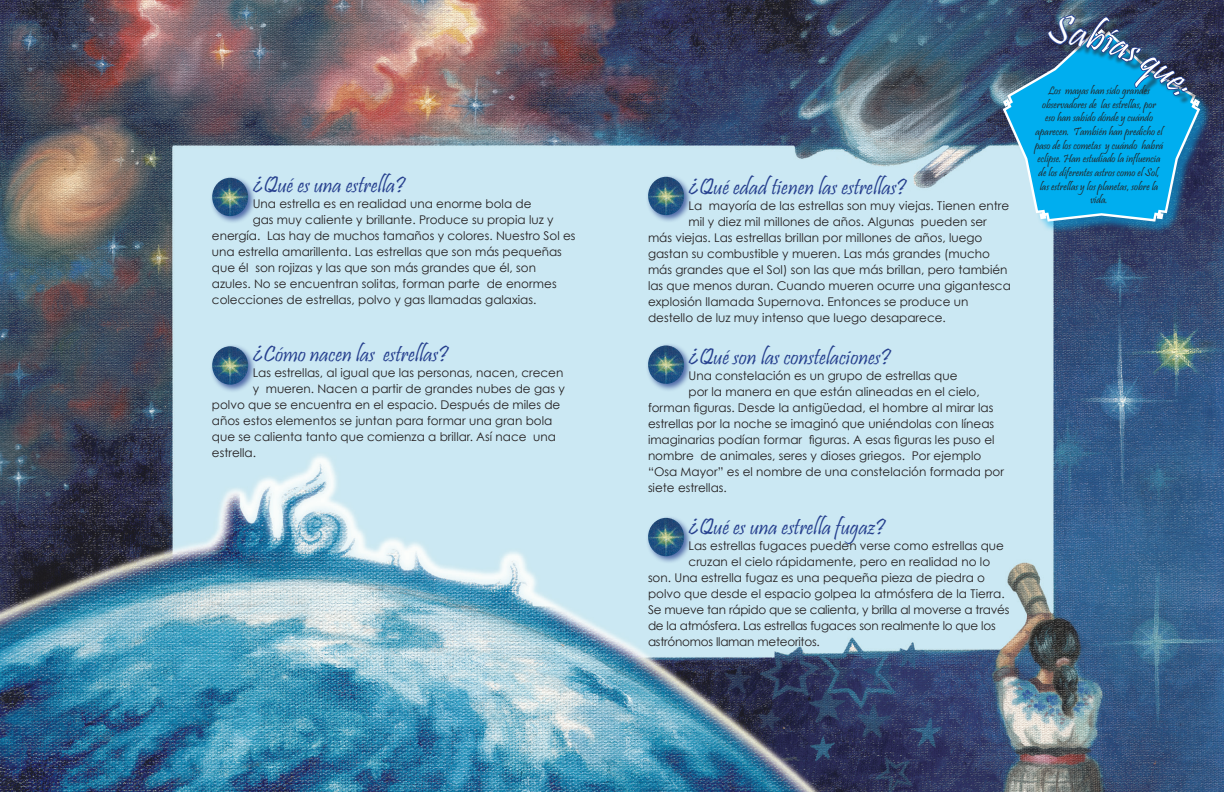
<style>
.page{position:relative;width:1224px;height:792px;background:#fff}
.page>*{position:absolute;margin:0;border:0;box-sizing:border-box;transform-origin:0 0}
.t1{font:23px "Pristina";color:#253f8e}
.t2{font:12px "Century Gothic";color:#231f20}
.t3{font:12px "Century Gothic";letter-spacing:-.02em;color:#231f20}
.t4{font:11.3px/13.6px "Pristina";color:#231f20;text-align:center}
</style>
<div class="page">
<img style="left:0;top:0;width:1224px;height:792px">
<div style="left:1005px;top:31px;width:207px;height:203px;background:#00aeef;opacity:.52"></div>
<svg style="left:1001px;top:27px;width:201px;height:196px;background:#527493"></svg>
<div style="left:646px;top:174px;width:46px;height:49px;background:#253f8e;opacity:.75"></div>
<img style="left:648px;top:177px;width:36px;height:38px">
<div style="left:646px;top:343px;width:46px;height:49px;background:#253f8e;opacity:.75"></div>
<img style="left:648px;top:346px;width:36px;height:38px">
<div style="left:646px;top:515px;width:46px;height:49px;background:#253f8e;opacity:.75"></div>
<img style="left:648px;top:518px;width:36px;height:38px">
<div style="left:210px;top:175px;width:46px;height:49px;background:#253f8e;opacity:.75"></div>
<img style="left:212px;top:178px;width:36px;height:38px">
<div style="left:210px;top:344px;width:46px;height:49px;background:#253f8e;opacity:.75"></div>
<img style="left:212px;top:346px;width:36px;height:39px">
<svg style="left:1004px;top:14px;width:195px;height:206px;background:#2491c2"></svg>
<p class="t1" style="left:253px;top:172px;width:155px">¿Qué es una estrella?</p>
<p class="t2" style="left:253px;top:197px;width:280px">Una estrella es en realidad una enorme bola de</p>
<p class="t2" style="left:253px;top:213px;width:302px">gas muy caliente y brillante. Produce su propia luz y</p>
<p class="t2" style="left:212px;top:229px;width:365px">energía. Las hay de muchos tamaños y colores. Nuestro Sol es</p>
<p class="t2" style="left:212px;top:245px;width:352px">una estrella amarillenta. Las estrellas que son más pequeñas</p>
<p class="t2" style="left:212px;top:261px;width:326px">que él son rojizas y las que son más grandes que él, son</p>
<p class="t2" style="left:212px;top:277px;width:346px">azules. No se encuentran solitas, forman parte de enormes</p>
<p class="t2" style="left:212px;top:293px;width:326px">colecciones de estrellas, polvo y gas llamadas galaxias.</p>
<p class="t1" style="left:253px;top:341px;width:198px">¿Cómo nacen las estrellas?</p>
<p class="t2" style="left:253px;top:365px;width:312px">Las estrellas, al igual que las personas, nacen, crecen</p>
<p class="t2" style="left:253px;top:381px;width:314px">y mueren. Nacen a partir de grandes nubes de gas y</p>
<p class="t2" style="left:212px;top:397px;width:350px">polvo que se encuentra en el espacio. Después de miles de</p>
<p class="t2" style="left:212px;top:413px;width:342px">años estos elementos se juntan para formar una gran bola</p>
<p class="t2" style="left:212px;top:429px;width:346px">que se calienta tanto que comienza a brillar. Así nace una</p>
<p class="t2" style="left:212px;top:445px;width:46px">estrella.</p>
<p class="t1" style="left:689px;top:174px;width:220px">¿Qué edad tienen las estrellas?</p>
<p class="t2" style="left:689px;top:198px;width:322px">La mayoría de las estrellas son muy viejas. Tienen entre</p>
<p class="t2" style="left:689px;top:214px;width:300px">mil y diez mil millones de años. Algunas pueden ser</p>
<p class="t2" style="left:648px;top:230px;width:336px">más viejas. Las estrellas brillan por millones de años, luego</p>
<p class="t2" style="left:648px;top:246px;width:344px">gastan su combustible y mueren. Las más grandes (mucho</p>
<p class="t2" style="left:648px;top:262px;width:361px">más grandes que el Sol) son las que más brillan, pero también</p>
<p class="t2" style="left:648px;top:278px;width:364px">las que menos duran. Cuando mueren ocurre una gigantesca</p>
<p class="t2" style="left:648px;top:294px;width:322px">explosión llamada Supernova. Entonces se produce un</p>
<p class="t2" style="left:648px;top:310px;width:299px">destello de luz muy intenso que luego desaparece.</p>
<p class="t1" style="left:689px;top:344px;width:204px">¿Qué son las constelaciones?</p>
<p class="t2" style="left:689px;top:368px;width:270px">Una constelación es un grupo de estrellas que</p>
<p class="t2" style="left:689px;top:384px;width:293px">por la manera en que están alineadas en el cielo,</p>
<p class="t2" style="left:648px;top:400px;width:347px">forman figuras. Desde la antigüedad, el hombre al mirar las</p>
<p class="t2" style="left:648px;top:416px;width:348px">estrellas por la noche se imaginó que uniéndolas con líneas</p>
<p class="t2" style="left:648px;top:432px;width:348px">imaginarias podían formar figuras. A esas figuras les puso el</p>
<p class="t2" style="left:648px;top:448px;width:335px">nombre de animales, seres y dioses griegos. Por ejemplo</p>
<p class="t2" style="left:648px;top:464px;width:358px">“Osa Mayor” es el nombre de una constelación formada por</p>
<p class="t2" style="left:648px;top:480px;width:80px">siete estrellas.</p>
<p class="t1" style="left:689px;top:514px;width:199px">¿Qué es una estrella fugaz?</p>
<p class="t2" style="left:689px;top:538px;width:317px">Las estrellas fugaces pueden verse como estrellas que</p>
<p class="t2" style="left:689px;top:554px;width:303px">cruzan el cielo rápidamente, pero en realidad no lo</p>
<p class="t2" style="left:648px;top:570px;width:339px">son. Una estrella fugaz es una pequeña pieza de piedra o</p>
<p class="t2" style="left:648px;top:586px;width:358px">polvo que desde el espacio golpea la atmósfera de la Tierra.</p>
<p class="t3" style="left:648px;top:602px;width:363px">Se mueve tan rápido que se calienta, y brilla al moverse a través</p>
<p class="t3" style="left:648px;top:618px;width:349px">de la atmósfera. Las estrellas fugaces son realmente lo que los</p>
<p class="t3" style="left:648px;top:634px;width:173px">astrónomos llaman meteoritos.</p>
<p class="t4" style="left:1035px;top:85px;width:130px">Los mayas han sido grandes observadores de las estrellas, por<br>eso han sabido dónde y cuándo aparecen. También han predicho el paso de los cometas y cuándo habrá eclipse. Han estudiado la influencia de los diferentes astros como el Sol, las estrellas y los planetas, sobre la vida.</p>
</div>
